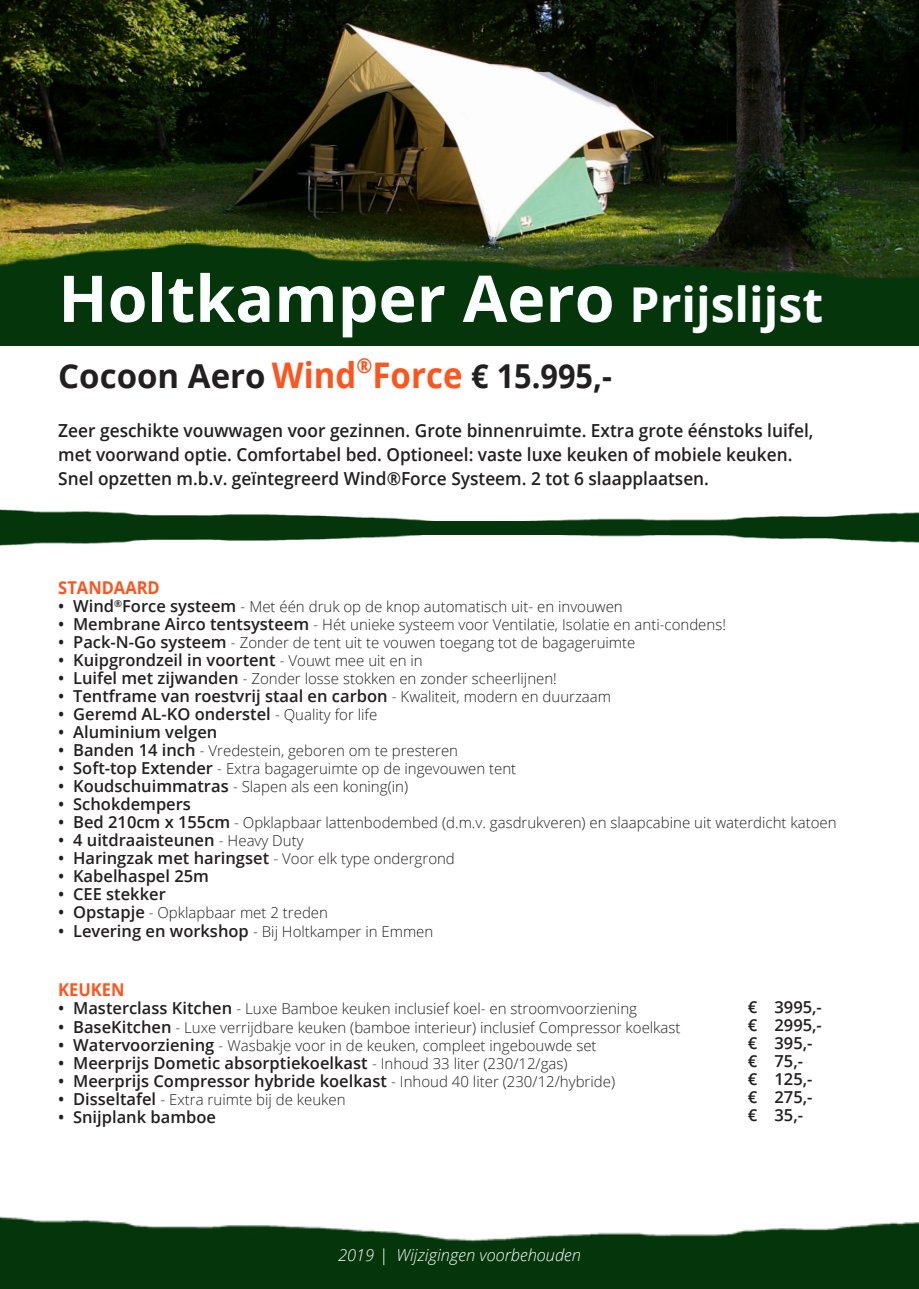
<style>
.page{position:relative;width:919px;height:1289px;background:#fff}
.page>*{position:absolute;margin:0;border:0;box-sizing:border-box;transform-origin:0 0}
.t1{font:700 64.5px "Open Sans";color:#fcffff}
.t2{font:700 33px "Open Sans";color:#231f20}
.t3{font:600 18px/24px "Open Sans";color:#231f20;scale:.96 1}
.t4{font:700 17.7px "Open Sans";color:#fc551f;scale:.93 1}
.t5{font:600 16.5px/18px "Open Sans";color:#231f20}
.t6{font:italic 300 16.5px "Open Sans";color:#fbfdfe}
.t7{font:300 15px "Open Sans";color:#231f20}
.s1{font-size:48px}
.s2{font-size:35.25px;color:#fc551f}
.s3{font-weight:600;font-size:16.5px}
.s4{font-weight:300;font-size:15px}
</style>
<div class="page">
<img style="left:0;top:0;width:918px;height:243px">
<img style="left:0;top:243px;width:918px;height:102px">
<img style="left:0;top:1216px;width:918px;height:72px">
<img style="left:0;top:534px;width:918px;height:12px">
<img style="left:0;top:509px;width:918px;height:25px">
<p class="t1" style="left:58px;top:253px;width:766px">Holtkamper Aero <span class="s1">Prijslijst</span></p>
<p class="t2" style="left:58px;top:352px;width:555px">Cocoon Aero <span class="s2">Wind</span><sup>®</sup><span class="s2">Force</span> € 15.995,-</p>
<p class="t3" style="left:58px;top:418px;width:788px">Zeer geschikte vouwwagen voor gezinnen. Grote binnenruimte. Extra grote éénstoks luifel, met voorwand optie. Comfortabel bed. Optioneel: vaste luxe keuken of mobiele keuken.</p>
<p class="t3" style="left:58px;top:466px;width:679px">Snel opzetten m.b.v. geïntegreerd Wind®Force Systeem. 2 tot 6 slaapplaatsen.</p>
<p class="t4" style="left:58px;top:575px;width:111px">STANDAARD</p>
<p class="t7" style="left:58px;top:596px;width:566px"><span class="s3">• Wind</span><sup>®</sup><span class="s3">Force systeem</span> - Met één druk op de knop automatisch uit- en invouwen</p>
<p class="t7" style="left:58px;top:614px;width:669px"><span class="s3">• Membrane Airco tentsysteem</span> - Hét unieke systeem voor Ventilatie, Isolatie en anti-condens!</p>
<p class="t7" style="left:58px;top:632px;width:578px"><span class="s3">• Pack-N-Go systeem</span> - Zonder de tent uit te vouwen toegang tot de bagageruimte</p>
<p class="t5" style="left:58px;top:651px;width:366px">• Kuipgrondzeil in voortent <span class="s4">- Vouwt mee uit en in</span></p>
<p class="t7" style="left:58px;top:668px;width:500px"><span class="s3">• Luifel met zijwanden</span> - Zonder losse stokken en zonder scheerlijnen!</p>
<p class="t5" style="left:58px;top:687px;width:554px">• Tentframe van roestvrij staal en carbon <span class="s4">- Kwaliteit, modern en duurzaam</span></p>
<p class="t5" style="left:58px;top:705px;width:320px">• Geremd AL-KO onderstel <span class="s4">- Quality for life</span></p>
<p class="t5" style="left:58px;top:723px;width:160px">• Aluminium velgen</p>
<p class="t7" style="left:58px;top:740px;width:401px"><span class="s3">• Banden 14 inch</span> - Vredestein, geboren om te presteren</p>
<p class="t7" style="left:58px;top:758px;width:459px"><span class="s3">• Soft-top Extender</span> - Extra bagageruimte op de ingevouwen tent</p>
<p class="t7" style="left:58px;top:776px;width:351px"><span class="s3">• Koudschuimmatras</span> - Slapen als een koning(in)</p>
<p class="t5" style="left:58px;top:795px;width:134px">• Schokdempers</p>
<p class="t7" style="left:58px;top:812px;width:779px"><span class="s3">• Bed 210cm x 155cm</span> - Opklapbaar lattenbodembed (d.m.v. gasdrukveren) en slaapcabine uit waterdicht katoen</p>
<p class="t5" style="left:58px;top:831px;width:247px">• 4 uitdraaisteunen <span class="s4">- Heavy Duty</span></p>
<p class="t5" style="left:58px;top:849px;width:398px">• Haringzak met haringset <span class="s4">- Voor elk type ondergrond</span></p>
<p class="t5" style="left:58px;top:867px;width:152px">• Kabelhaspel 25m</p>
<p class="t5" style="left:58px;top:885px;width:109px">• CEE stekker</p>
<p class="t7" style="left:58px;top:902px;width:271px"><span class="s3">• Opstapje</span> - Opklapbaar met 2 treden</p>
<p class="t7" style="left:58px;top:920px;width:376px"><span class="s3">• Levering en workshop</span> - Bij Holtkamper in Emmen</p>
<p class="t4" style="left:58px;top:977px;width:73px">KEUKEN</p>
<p class="t7" style="left:58px;top:998px;width:580px"><span class="s3">• Masterclass Kitchen</span> - Luxe Bamboe keuken inclusief koel- en stroomvoorziening</p>
<p class="t7" style="left:58px;top:1016px;width:623px"><span class="s3">• BaseKitchen</span> - Luxe verrijdbare keuken (bamboe interieur) inclusief Compressor koelkast</p>
<p class="t7" style="left:58px;top:1034px;width:540px"><span class="s3">• Watervoorziening</span> - Wasbakje voor in de keuken, compleet ingebouwde set</p>
<p class="t5" style="left:58px;top:1053px;width:511px">• Meerprijs Dometic absorptiekoelkast <span class="s4">- Inhoud 33 liter (230/12/gas)</span></p>
<p class="t5" style="left:58px;top:1071px;width:558px">• Meerprijs Compressor hybride koelkast <span class="s4">- Inhoud 40 liter (230/12/hybride)</span></p>
<p class="t7" style="left:58px;top:1088px;width:289px"><span class="s3">• Disseltafel</span> - Extra ruimte bij de keuken</p>
<p class="t5" style="left:58px;top:1107px;width:159px">• Snijplank bamboe</p>
<p class="t6" style="left:338px;top:1243px;width:244px">2019 | Wijzigingen voorbehouden</p>
<p class="t5" style="left:747px;top:997px;width:76px">€ 3995,-</p>
<p class="t5" style="left:747px;top:1015px;width:76px">€ 2995,-</p>
<p class="t5" style="left:747px;top:1033px;width:66px">€ 395,-</p>
<p class="t5" style="left:747px;top:1051px;width:57px">€ 75,-</p>
<p class="t5" style="left:747px;top:1069px;width:66px">€ 125,-</p>
<p class="t5" style="left:747px;top:1087px;width:66px">€ 275,- € 35,-</p>
</div>
